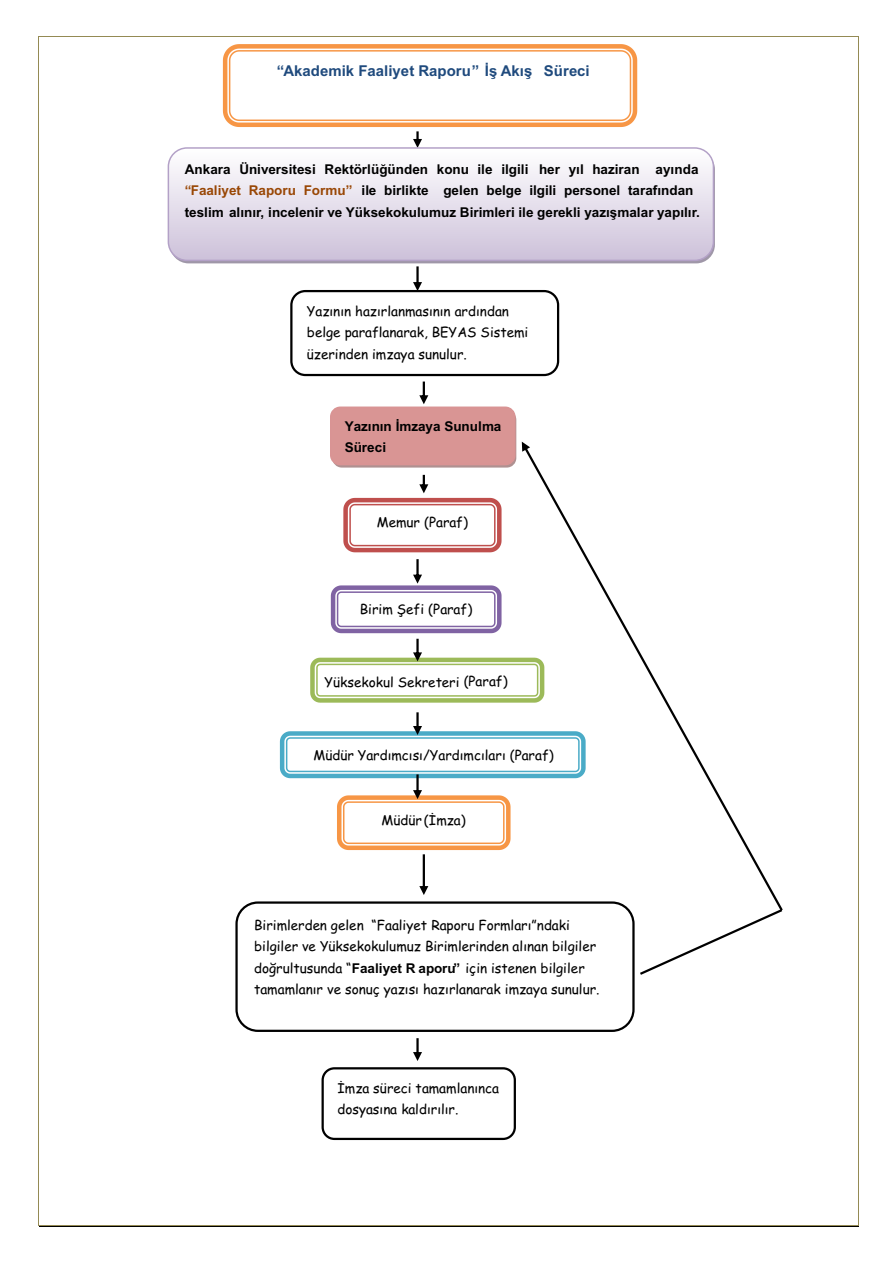
<style>
.page{position:relative;width:893px;height:1263px;background:#fff}
.page>*{position:absolute;margin:0;border:0;box-sizing:border-box;transform-origin:0 0}
.t1{font:700 15px "Arial";color:#1f4a7d}
.t2{font:13.5px/21.6px "Comic Sans MS";color:#000}
.t3{font:700 13.5px/21.6px "Arial";color:#000}
.s1{color:#994705}
.s2{font-family:"Arial";font-weight:700}
</style>
<div class="page">
<svg style="left:223px;top:44px;width:414px;height:103px"></svg>
<svg style="left:419px;top:382px;width:9px;height:22px"></svg>
<div style="left:322px;top:1067px;width:194px;height:73px;border:2px solid #000;border-radius:12px"></div>
<svg style="left:331px;top:559px;width:171px;height:74px"></svg>
<svg style="left:310px;top:639px;width:212px;height:64px"></svg>
<svg style="left:343px;top:475px;width:159px;height:77px"></svg>
<div style="left:290px;top:290px;width:269px;height:86px;border:2px solid #000;border-radius:14px"></div>
<div style="left:168px;top:148px;width:545px;height:112px;background:linear-gradient(to bottom,#fff,#cdc2da);border-radius:19px"></div>
<div style="left:168px;top:147px;width:546px;height:114px;border:2px solid #b3a1c7;border-radius:19px"></div>
<div style="left:235px;top:901px;width:400px;height:131px;border:2px solid #000;border-radius:21px"></div>
<div style="left:332px;top:410px;width:184px;height:58px;background:#b19191;border-radius:10px"></div>
<div style="left:331px;top:407px;width:184px;height:58px;background:#d99594;border-radius:10px"></div>
<div style="left:330px;top:406px;width:186px;height:59px;border:2px solid #d99494;border-radius:10px"></div>
<svg style="left:280px;top:712px;width:242px;height:183px"></svg>
<svg style="left:413px;top:1038px;width:9px;height:23px"></svg>
<svg style="left:522px;top:442px;width:260px;height:469px"></svg>
<svg style="left:413px;top:266px;width:9px;height:25px"></svg>
<svg style="left:637px;top:907px;width:146px;height:68px"></svg>
<hr style="left:39px;top:36px;width:819px;height:1px;background:#948a54">
<hr style="left:39px;top:37px;width:1px;height:1188px;background:#948a54">
<hr style="left:858px;top:37px;width:1px;height:1188px;background:#948a54">
<hr style="left:39px;top:1226px;width:819px;height:1px;background:#000">
<hr style="left:39px;top:1225px;width:819px;height:1px;background:#948a54">
<p class="t1" style="left:277px;top:65px;width:314px">“Akademik Faaliyet Raporu” İş Akış Süreci</p>
<p class="t3" style="left:185px;top:160px;width:517px">Ankara Üniversitesi Rektörlüğünden konu ile ilgili her yıl haziran ayında <span class="s1">“Faaliyet Raporu Formu”</span> ile birlikte gelen belge ilgili personel tarafından teslim alınır, incelenir ve Yüksekokulumuz Birimleri ile gerekli yazışmalar yapılır.</p>
<p class="t2" style="left:307px;top:302px;width:223px">Yazının hazırlanmasının ardından belge paraflanarak, BEYAS Sistemi üzerinden imzaya sunulur.</p>
<p class="t3" style="left:345px;top:416px;width:158px">Yazının İmzaya Sunulma<br>Süreci</p>
<p class="t2" style="left:377px;top:513px;width:93px">Memur (Paraf)</p>
<p class="t2" style="left:360px;top:600px;width:114px">Birim Şefi (Paraf)</p>
<p class="t2" style="left:325px;top:673px;width:185px">Yüksekokul Sekreteri (Paraf)</p>
<p class="t2" style="left:314px;top:746px;width:242px">Müdür Yardımcısı/Yardımcıları (Paraf)</p>
<p class="t2" style="left:382px;top:810px;width:86px">Müdür (İmza)</p>
<p class="t2" style="left:254px;top:915px;width:347px">Birimlerden gelen “Faaliyet Raporu Formları”ndaki bilgiler ve Yüksekokulumuz Birimlerinden alınan bilgiler doğrultusunda “<span class="s2">Faaliyet R aporu”</span> için istenen bilgiler tamamlanır ve sonuç yazısı hazırlanarak imzaya sunulur.</p>
<p class="t2" style="left:337px;top:1078px;width:163px">İmza süreci tamamlanınca dosyasına kaldırılır.</p>
</div>
